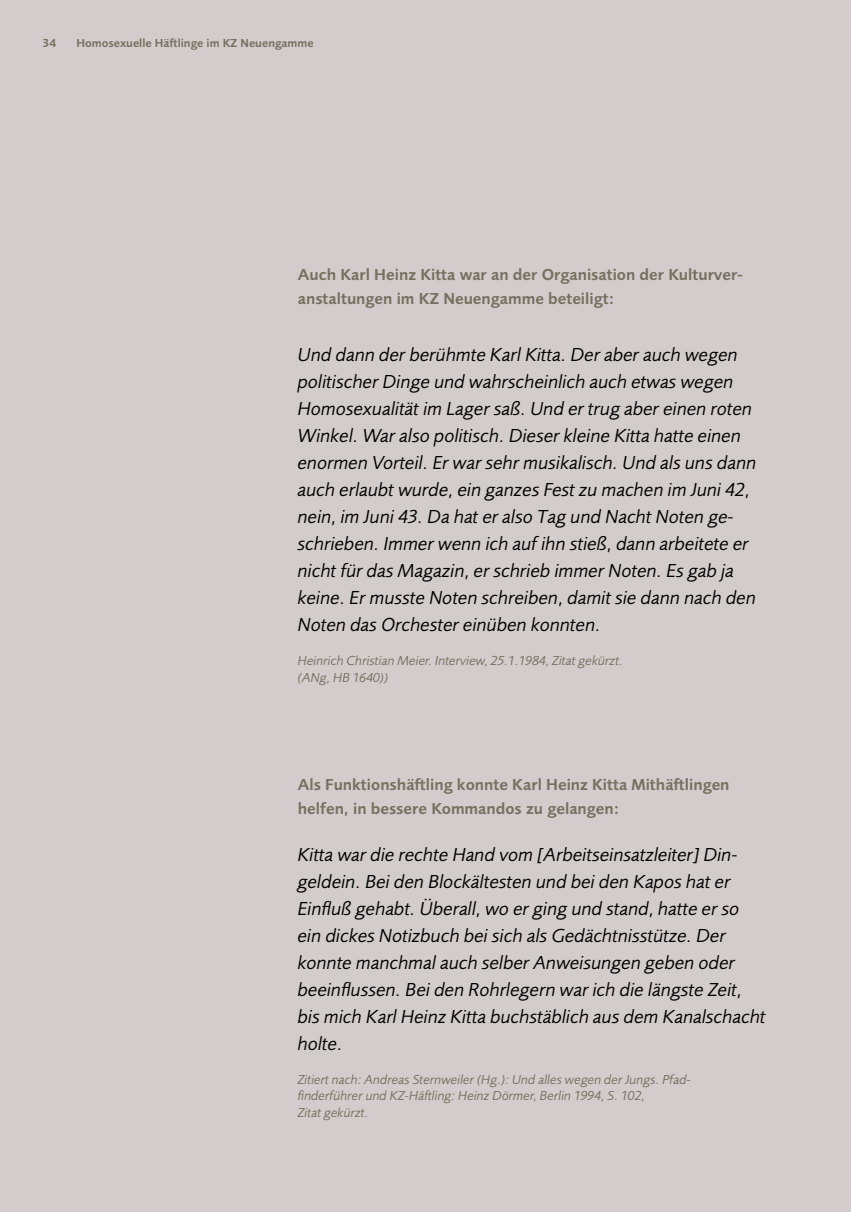
<style>
.page{position:relative;width:851px;height:1212px;background:#fff}
.page>*{position:absolute;margin:0;border:0;box-sizing:border-box;transform-origin:0 0}
.t1{font:italic 19.5px/27px "Foundry Sans";color:#000}
.t2{font:600 16.5px/24px "Foundry Sans";color:#75705f}
.t3{font:italic 13.5px/16.8px "Foundry Sans";color:#75705f}
.t4{font:600 12px "Foundry Sans";color:#75705f}
</style>
<div class="page">
<div style="left:0;top:0;width:850px;height:1212px;background:#d2cccc"></div>
<p class="t4" style="left:43px;top:34px;width:15px">34</p>
<p class="t4" style="left:77px;top:34px;width:238px">Homosexuelle Häftlinge im KZ Neuengamme</p>
<p class="t2" style="left:298px;top:261px;width:446px">Auch Karl Heinz Kitta war an der Organisation der Kulturver&shy;anstaltungen im KZ Neuengamme beteiligt:</p>
<p class="t1" style="left:298px;top:340px;width:460px">Und dann der berühmte Karl Kitta. Der aber auch wegen politischer Dinge und wahrscheinlich auch etwas wegen Homosexualität im Lager saß. Und er trug aber einen roten Winkel. War also politisch. Dieser kleine Kitta hatte einen enormen Vorteil. Er war sehr musikalisch. Und als uns dann auch erlaubt wurde, ein ganzes Fest zu machen im Juni 42, nein, im Juni 43. Da hat er also Tag und Nacht Noten ge&shy;schrieben. Immer wenn ich auf ihn stieß, dann arbeitete er nicht für das Magazin, er schrieb immer Noten. Es gab ja keine. Er musste Noten schreiben, damit sie dann nach den Noten das Orchester einüben konnten.</p>
<p class="t3" style="left:298px;top:651px;width:326px">Heinrich Christian Meier. Interview, 25.1.1984, Zitat gekürzt. (ANg, HB 1640))</p>
<p class="t2" style="left:298px;top:771px;width:433px">Als Funktionshäftling konnte Karl Heinz Kitta Mithäftlingen helfen, in bessere Kommandos zu gelangen:</p>
<p class="t1" style="left:298px;top:839px;width:469px">Kitta war die rechte Hand vom [Arbeitseinsatzleiter] Din&shy;geldein. Bei den Blockältesten und bei den Kapos hat er Einfluß gehabt. Überall, wo er ging und stand, hatte er so ein dickes Notizbuch bei sich als Gedächtnisstütze. Der konnte manchmal auch selber Anweisungen geben oder beeinflussen. Bei den Rohrlegern war ich die längste Zeit, bis mich Karl Heinz Kitta buchstäblich aus dem Kanalschacht holte.</p>
<p class="t3" style="left:298px;top:1070px;width:394px">Zitiert nach: Andreas Sternweiler (Hg.): Und alles wegen der Jungs. Pfad&shy;finderführer und KZ-Häftling: Heinz Dörmer, Berlin 1994, S. 102,<br>Zitat gekürzt.</p>
</div>
